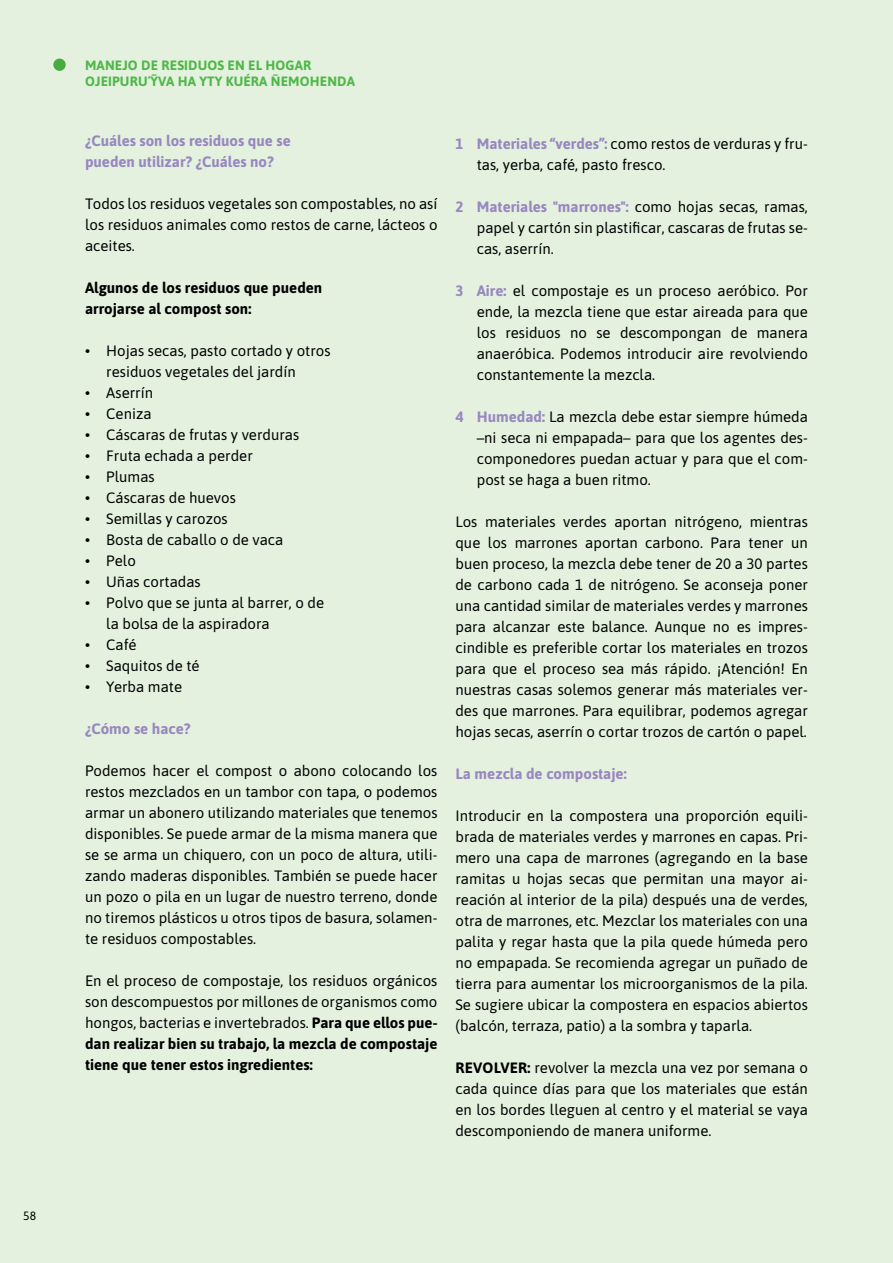
<style>
.page{position:relative;width:893px;height:1263px;background:#e3f1de}
.page>*{position:absolute;margin:0;border:0;box-sizing:border-box;transform-origin:0 0}
.t1{font:15px/21px "Asap";color:#000;text-align:justify}
.t2{font:700 15px/21px "Asap";color:#9987c0}
.t3{font:700 15px/21px "Asap";color:#000}
.t4{font:700 13.5px/16.5px "Asap";letter-spacing:.01em;color:#4fb848}
.t5{font:12px "Asap";color:#000}
.s1{font-weight:700}
.s2{font-weight:700;color:#9987c0}
</style>
<div class="page">
<p class="t5" style="left:23px;top:1208px;width:14px">58</p>
<p class="t4" style="left:85px;top:56px;width:271px">MANEJO DE RESIDUOS EN EL HOGAR<br>OJEIPURUʼỸVA HA YTY KUÉRA ÑEMOHENDA</p>
<p class="t2" style="left:85px;top:130px;width:207px">¿Cuáles son los residuos que se pueden utilizar? ¿Cuáles no?</p>
<p class="t1" style="left:85px;top:193px;width:354px">Todos los residuos vegetales son compostables, no así los residuos animales como restos de carne, lácteos o aceites.</p>
<p class="t3" style="left:85px;top:277px;width:239px">Algunos de los residuos que pueden arrojarse al compost son:</p>
<p class="t1" style="left:106px;top:340px;width:226px;text-indent:-21px">• Hojas secas, pasto cortado y otros residuos vegetales del jardín</p>
<p class="t1" style="left:85px;top:382px;width:70px">• Aserrín</p>
<p class="t1" style="left:85px;top:403px;width:68px">• Ceniza</p>
<p class="t1" style="left:85px;top:424px;width:216px">• Cáscaras de frutas y verduras</p>
<p class="t1" style="left:85px;top:445px;width:169px">• Fruta echada a perder</p>
<p class="t1" style="left:85px;top:466px;width:71px">• Plumas</p>
<p class="t1" style="left:85px;top:487px;width:152px">• Cáscaras de huevos</p>
<p class="t1" style="left:85px;top:508px;width:144px">• Semillas y carozos</p>
<p class="t1" style="left:85px;top:529px;width:200px">• Bosta de caballo o de vaca</p>
<p class="t1" style="left:85px;top:550px;width:52px">• Pelo</p>
<p class="t1" style="left:85px;top:571px;width:117px">• Uñas cortadas</p>
<p class="t1" style="left:106px;top:592px;width:219px;text-indent:-21px">• Polvo que se junta al barrer, o de la bolsa de la aspiradora</p>
<p class="t1" style="left:85px;top:634px;width:53px">• Café</p>
<p class="t1" style="left:85px;top:655px;width:116px">• Saquitos de té</p>
<p class="t1" style="left:85px;top:676px;width:99px">• Yerba mate</p>
<p class="t2" style="left:85px;top:718px;width:107px">¿Cómo se hace?</p>
<p class="t1" style="left:85px;top:760px;width:354px">Podemos hacer el compost o abono colocando los restos mezclados en un tambor con tapa, o podemos armar un abonero utilizando materiales que tenemos disponibles. Se puede armar de la misma manera que se se arma un chiquero, con un poco de altura, utili&shy;zando maderas disponibles. También se puede hacer un pozo o pila en un lugar de nuestro terreno, donde no tiremos plásticos u otros tipos de basura, solamen&shy;te residuos compostables.</p>
<p class="t1" style="left:85px;top:970px;width:354px">En el proceso de compostaje, los residuos orgánicos son descompuestos por millones de organismos como hongos, bacterias e invertebrados. <span class="s1">Para que ellos pue&shy;dan realizar bien su trabajo, la mezcla de compostaje tiene que tener estos ingredientes:</span></p>
<p class="t1" style="left:477px;top:133px;width:333px;text-indent:-21px"><span class="s2">1 Materiales “verdes”:</span> como restos de verduras y fru&shy;tas, yerba, café, pasto fresco.</p>
<p class="t1" style="left:477px;top:196px;width:333px;text-indent:-21px"><span class="s2">2 Materiales "marrones":</span> como hojas secas, ramas, papel y cartón sin plastificar, cascaras de frutas se&shy;cas, aserrín.</p>
<p class="t1" style="left:477px;top:280px;width:333px;text-indent:-21px"><span class="s2">3 Aire:</span> el compostaje es un proceso aeróbico. Por ende, la mezcla tiene que estar aireada para que los residuos no se descompongan de manera anaeróbica. Podemos introducir aire revolviendo constantemente la mezcla.</p>
<p class="t1" style="left:477px;top:406px;width:333px;text-indent:-21px"><span class="s2">4 Humedad:</span> La mezcla debe estar siempre húmeda –ni seca ni empapada– para que los agentes des&shy;componedores puedan actuar y para que el com&shy;post se haga a buen ritmo.</p>
<p class="t1" style="left:455px;top:511px;width:354px">Los materiales verdes aportan nitrógeno, mientras que los marrones aportan carbono. Para tener un buen proceso, la mezcla debe tener de 20 a 30 partes de carbono cada 1 de nitrógeno. Se aconseja poner una cantidad similar de materiales verdes y marrones para alcanzar este balance. Aunque no es impres&shy;cindible es preferible cortar los materiales en trozos para que el proceso sea más rápido. ¡Atención! En nuestras casas solemos generar más materiales ver&shy;des que marrones. Para equilibrar, podemos agregar hojas secas, aserrín o cortar trozos de cartón o papel.</p>
<p class="t2" style="left:455px;top:763px;width:173px">La mezcla de compostaje:</p>
<p class="t1" style="left:455px;top:805px;width:354px">Introducir en la compostera una proporción equili&shy;brada de materiales verdes y marrones en capas. Pri&shy;mero una capa de marrones (agregando en la base ramitas u hojas secas que permitan una mayor ai&shy;reación al interior de la pila) después una de verdes, otra de marrones, etc. Mezclar los materiales con una palita y regar hasta que la pila quede húmeda pero no empapada. Se recomienda agregar un puñado de tierra para aumentar los microorganismos de la pila.<br>Se sugiere ubicar la compostera en espacios abiertos (balcón, terraza, patio) a la sombra y taparla.</p>
<p class="t1" style="left:455px;top:1057px;width:354px"><span class="s1">REVOLVER:</span> revolver la mezcla una vez por semana o cada quince días para que los materiales que están en los bordes lleguen al centro y el material se vaya descomponiendo de manera uniforme.</p>
</div>
